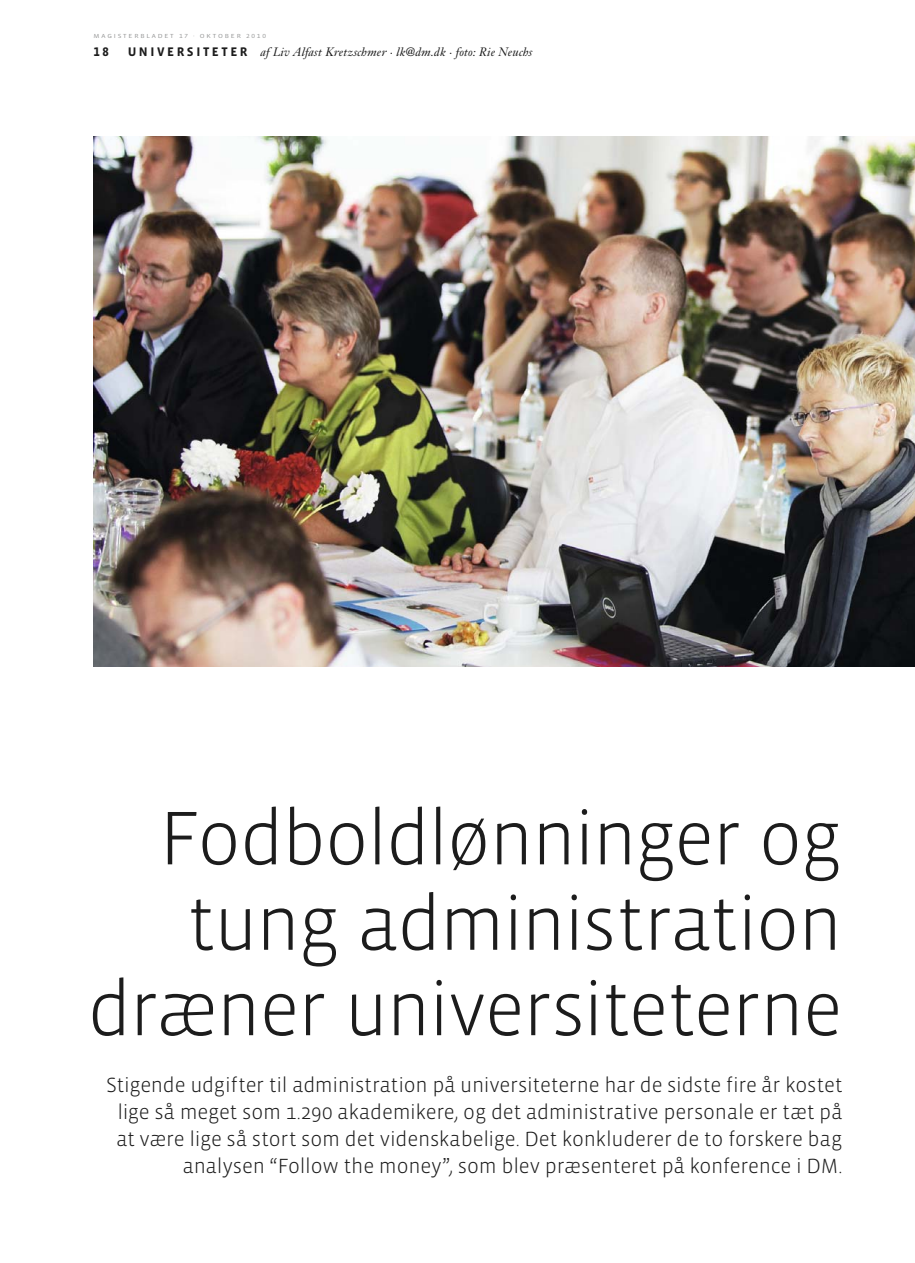
<style>
.page{position:relative;width:915px;height:1263px;background:#fff}
.page>*{position:absolute;margin:0;border:0;box-sizing:border-box;transform-origin:0 0}
.t1{font:300 77.7px/85.3px "Vista Sans OT";letter-spacing:-.025em;color:#1c1c1c;text-align:right}
.t2{font:300 21px/27px "Vista Sans OT";letter-spacing:-.01em;color:#1c1c1c;text-align:right}
.t3{font:700 12.75px "Vista Sans OT";color:#1c1c1c}
.t4{font:italic 12px "Janson Text";letter-spacing:.015em;color:#1c1c1c}
.t5{font:6px "Vista Sans OT";letter-spacing:.25em;color:#979898;scale:1.2 1}
.s1{font-family:"Vista Sans OT";font-weight:700;font-style:normal;font-size:12.75px}
</style>
<div class="page">
<img style="left:94px;top:137px;width:820px;height:530px">
<p class="t5" style="left:94px;top:33px;width:145px">MAGISTERBLADET 17 · OKTOBER 2010</p>
<p class="t3" style="left:94px;top:47px;width:17px">18</p>
<p class="t4" style="left:128px;top:47px;width:406px"><span class="s1">U N I V E R S I T E T E R</span> af Liv Alfast Kretzschmer · lk@dm.dk · foto: Rie Neuchs</p>
<h1 class="t1" style="left:87px;top:798px;width:756px">Fodboldlønninger og tung administration dræner universiteterne</h1>
<p class="t2" style="left:106px;top:1072px;width:737px">Stigende udgifter til administration på universiteterne har de sidste fire år kostet lige så meget som 1.290 akademikere, og det administrative personale er tæt på at være lige så stort som det videnskabelige. Det konkluderer de to forskere bag analysen “Follow the money”, som blev præsenteret på konference i DM.</p>
</div>
